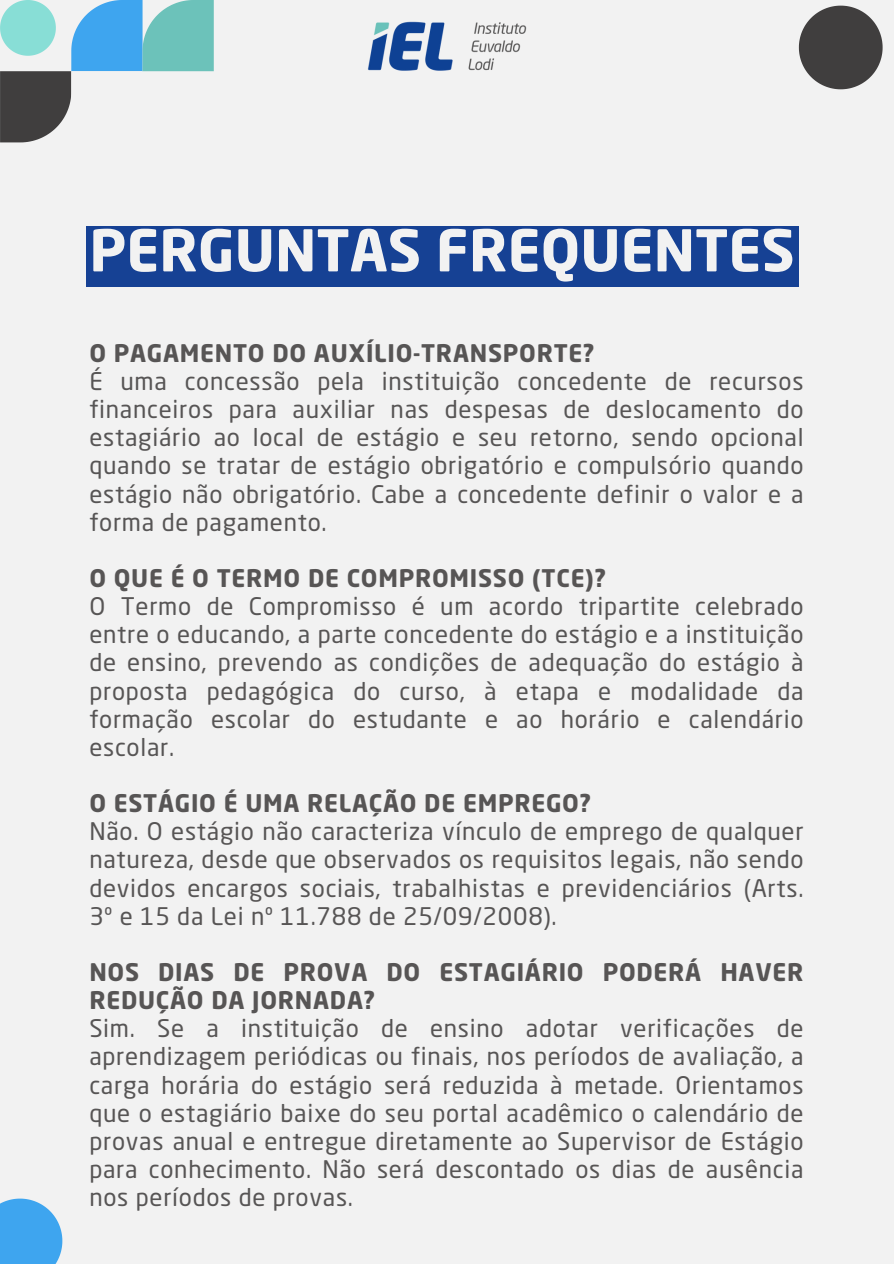
<style>
.page{position:relative;width:894px;height:1264px;background:#fff}
.page>*{position:absolute;margin:0;border:0;box-sizing:border-box;transform-origin:0 0}
.t1{font:700 56.85px "Neo Sans Pro";color:#f2f2f2}
.t2{font:24px/28.2px "Neo Sans Pro";letter-spacing:.03em;color:#575555;text-align:justify}
.t3{font:700 24px/28.2px "Neo Sans Pro";letter-spacing:.03em;color:#575555}
</style>
<div class="page">
<div style="left:0;top:0;width:893px;height:1263px;background:#f2f2f2"></div>
<svg style="left:798px;top:6px;width:84px;height:83px"></svg>
<svg style="left:0;top:1198px;width:62px;height:65px;background:#53aeef"></svg>
<svg style="left:0;top:0;width:214px;height:142px"></svg>
<img style="left:367px;top:21px;width:160px;height:50px">
<div style="left:86px;top:226px;width:712px;height:61px;background:#164194"></div>
<p class="t1" style="left:89px;top:228px;width:706px">PERGUNTAS FREQUENTES</p>
<p class="t3" style="left:89px;top:341px;width:506px">O PAGAMENTO DO AUXÍLIO-TRANSPORTE?</p>
<p class="t2" style="left:89px;top:369px;width:715px">É uma concessão pela instituição concedente de recursos financeiros para auxiliar nas despesas de deslocamento do estagiário ao local de estágio e seu retorno, sendo opcional quando se tratar de estágio obrigatório e compulsório quando estágio não obrigatório. Cabe a concedente definir o valor e a forma de pagamento.</p>
<p class="t3" style="left:89px;top:566px;width:518px">O QUE É O TERMO DE COMPROMISSO (TCE)?</p>
<h1 class="t2" style="left:89px;top:594px;width:715px">O Termo de Compromisso é um acordo tripartite celebrado entre o educando, a parte concedente do estágio e a instituição de ensino, prevendo as condições de adequação do estágio à proposta pedagógica do curso, à etapa e modalidade da formação escolar do estudante e ao horário e calendário escolar.</h1>
<p class="t3" style="left:89px;top:791px;width:503px">O ESTÁGIO É UMA RELAÇÃO DE EMPREGO?</p>
<p class="t2" style="left:89px;top:819px;width:715px">Não. O estágio não caracteriza vínculo de emprego de qualquer natureza, desde que observados os requisitos legais, não sendo devidos encargos sociais, trabalhistas e previdenciários (Arts.<br>3º e 15 da Lei nº 11.788 de 25/09/2008).</p>
<p class="t3" style="left:89px;top:960px;width:715px">NOS DIAS DE PROVA DO ESTAGIÁRIO PODERÁ HAVER<br>REDUÇÃO DA JORNADA?</p>
<p class="t2" style="left:89px;top:1016px;width:715px">Sim. Se a instituição de ensino adotar verificações de aprendizagem periódicas ou finais, nos períodos de avaliação, a carga horária do estágio será reduzida à metade. Orientamos que o estagiário baixe do seu portal acadêmico o calendário de provas anual e entregue diretamente ao Supervisor de Estágio para conhecimento. Não será descontado os dias de ausência nos períodos de provas.</p>
</div>
